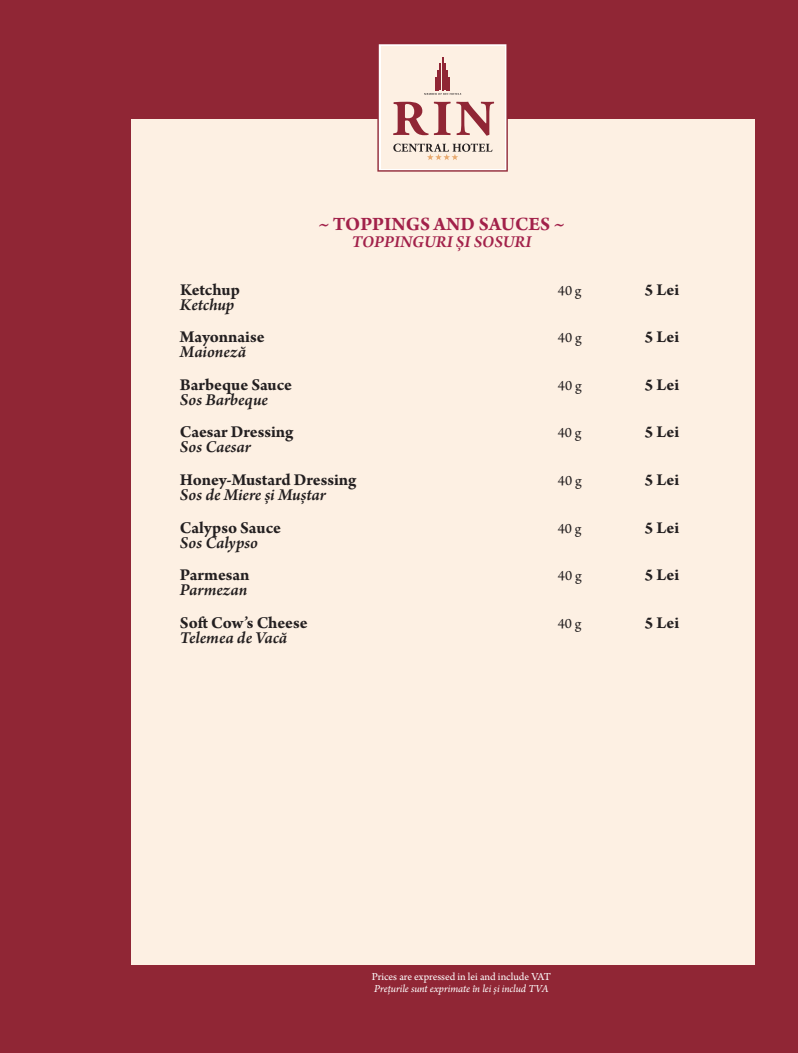
<style>
.page{position:relative;width:798px;height:1053px;background:#fff}
.page>*{position:absolute;margin:0;border:0;box-sizing:border-box;transform-origin:0 0}
.t1{font:700 20px "Arno Pro";color:#a2214a}
.t2{font:700 17.5px "Arno Pro";letter-spacing:-.005em;color:#231f20}
.t3{font:italic 600 17.5px "Arno Pro";letter-spacing:-.005em;color:#231f20}
.t4{font:italic 600 17.5px "Arno Pro";color:#a2214a}
.t5{font:15px "Arno Pro";color:#231f20}
.t6{font:italic 11.25px "Arno Pro";letter-spacing:-.005em;color:#fff}
.t7{font:11.25px "Arno Pro";color:#fff}
</style>
<div class="page">
<div style="left:0;top:0;width:797px;height:1052px;background:#902635"></div>
<div style="left:131px;top:119px;width:623px;height:845px;background:#fdf0e3"></div>
<svg style="left:377px;top:44px;width:130px;height:128px"></svg>
<p class="t1" style="left:318px;top:212px;width:247px">~ TOPPINGS AND SAUCES ~</p>
<p class="t4" style="left:351px;top:232px;width:181px">TOPPINGURI ȘI SOSURI</p>
<p class="t2" style="left:180px;top:279px;width:61px">Ketchup</p>
<p class="t5" style="left:557px;top:282px;width:25px">40 g</p>
<p class="t2" style="left:644px;top:279px;width:36px">5 Lei</p>
<p class="t3" style="left:180px;top:294px;width:56px">Ketchup</p>
<p class="t2" style="left:180px;top:327px;width:86px">Mayonnaise</p>
<p class="t5" style="left:557px;top:329px;width:25px">40 g</p>
<p class="t2" style="left:644px;top:327px;width:36px">5 Lei</p>
<p class="t3" style="left:180px;top:342px;width:68px">Maioneză</p>
<p class="t2" style="left:180px;top:374px;width:113px">Barbeque Sauce</p>
<p class="t5" style="left:557px;top:377px;width:25px">40 g</p>
<p class="t2" style="left:644px;top:374px;width:36px">5 Lei</p>
<p class="t3" style="left:180px;top:389px;width:89px">Sos Barbeque</p>
<p class="t2" style="left:180px;top:422px;width:115px">Caesar Dressing</p>
<p class="t5" style="left:557px;top:424px;width:25px">40 g</p>
<p class="t2" style="left:644px;top:422px;width:36px">5 Lei</p>
<p class="t3" style="left:180px;top:437px;width:72px">Sos Caesar</p>
<p class="t2" style="left:180px;top:469px;width:178px">Honey-Mustard Dressing</p>
<p class="t5" style="left:557px;top:472px;width:25px">40 g</p>
<p class="t2" style="left:644px;top:469px;width:36px">5 Lei</p>
<p class="t3" style="left:180px;top:484px;width:147px">Sos de Miere și Muștar</p>
<p class="t2" style="left:180px;top:517px;width:102px">Calypso Sauce</p>
<p class="t5" style="left:557px;top:519px;width:25px">40 g</p>
<p class="t2" style="left:644px;top:517px;width:36px">5 Lei</p>
<p class="t3" style="left:180px;top:532px;width:80px">Sos Calypso</p>
<p class="t2" style="left:180px;top:564px;width:71px">Parmesan</p>
<p class="t5" style="left:557px;top:567px;width:25px">40 g</p>
<p class="t2" style="left:644px;top:564px;width:36px">5 Lei</p>
<p class="t3" style="left:180px;top:579px;width:69px">Parmezan</p>
<p class="t2" style="left:180px;top:612px;width:129px">Soft Cow’s Cheese</p>
<p class="t5" style="left:557px;top:614px;width:25px">40 g</p>
<p class="t2" style="left:644px;top:612px;width:36px">5 Lei</p>
<p class="t3" style="left:180px;top:627px;width:109px">Telemea de Vacă</p>
<p class="t7" style="left:371px;top:970px;width:181px">Prices are expressed in lei and include VAT</p>
<p class="t6" style="left:374px;top:981px;width:175px">Prețurile sunt exprimate în lei și includ TVA</p>
</div>
